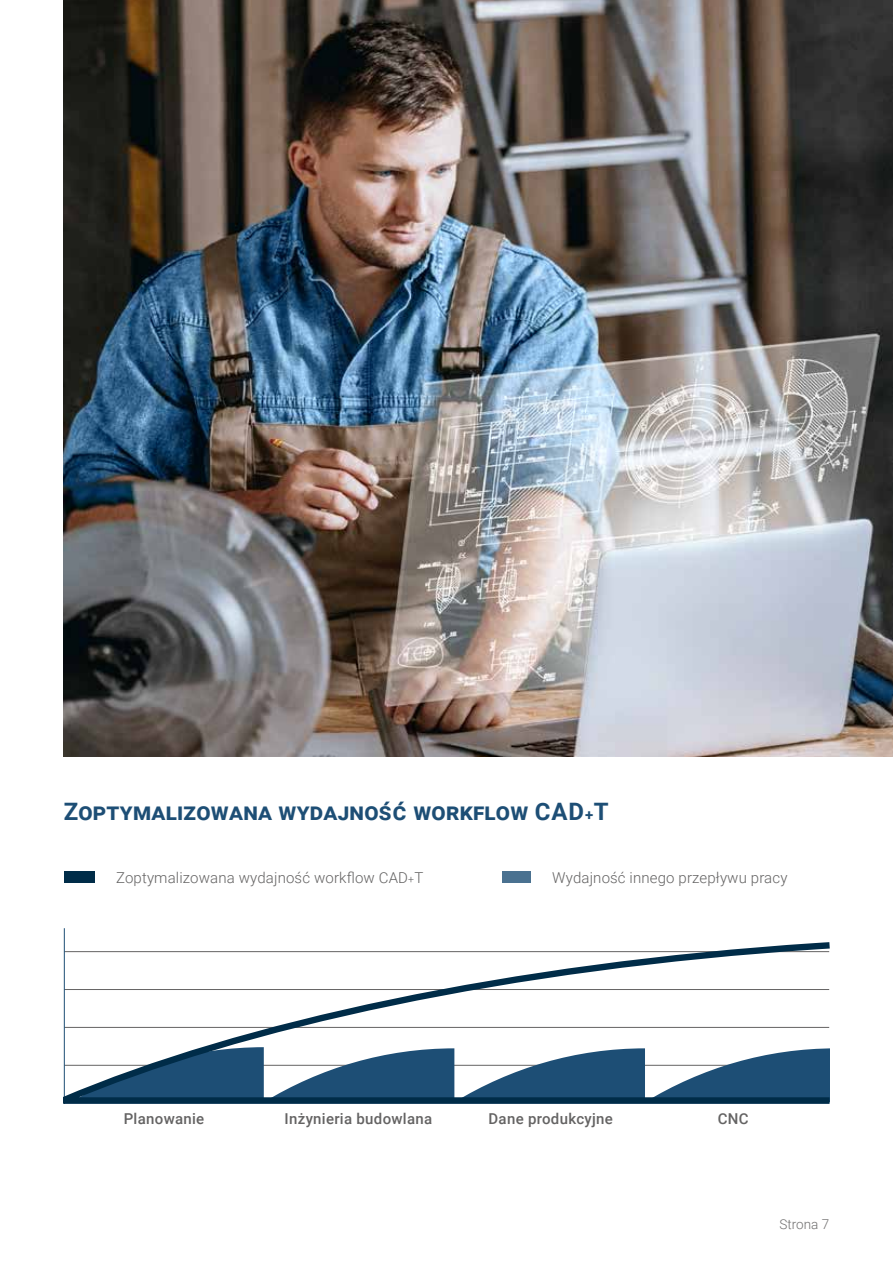
<style>
.page{position:relative;width:893px;height:1263px;background:#fff}
.page>*{position:absolute;margin:0;border:0;box-sizing:border-box;transform-origin:0 0}
.t1{font:700 24px "Roboto";letter-spacing:.01em;color:#1d4e75}
.t2{font:300 15px "Roboto";letter-spacing:.01em;color:#646363}
.t3{font:500 15px "Roboto";letter-spacing:.02em;color:#646363}
.t4{font:300 13.5px "Roboto";color:#706f6f}
.s1{font-size:15px}
.s2{font-size:10.5px}
</style>
<div class="page">
<div style="left:503px;top:872px;width:28px;height:11px;background:#4a7190"></div>
<img style="left:64px;top:0;width:829px;height:757px">
<svg style="left:64px;top:928px;width:766px;height:176px"></svg>
<div style="left:65px;top:872px;width:30px;height:11px;background:#002c48"></div>
<svg style="left:64px;top:938px;width:765px;height:165px"></svg>
<h1 class="t1" style="left:64px;top:794px;width:546px">Zoptymalizowana wydajność workflow CAD<span class="s1">+</span>T</h1>
<p class="t2" style="left:116px;top:867px;width:309px">Zoptymalizowana wydajność workflow CAD<span class="s2">+</span>T</p>
<p class="t2" style="left:552px;top:867px;width:237px">Wydajność innego przepływu pracy</p>
<p class="t3" style="left:124px;top:1108px;width:82px">Planowanie</p>
<p class="t3" style="left:285px;top:1108px;width:149px">Inżynieria budowlana</p>
<p class="t3" style="left:488px;top:1108px;width:126px">Dane produkcyjne</p>
<p class="t3" style="left:718px;top:1108px;width:32px">CNC</p>
<p class="t4" style="left:779px;top:1215px;width:51px">Strona 7</p>
</div>
